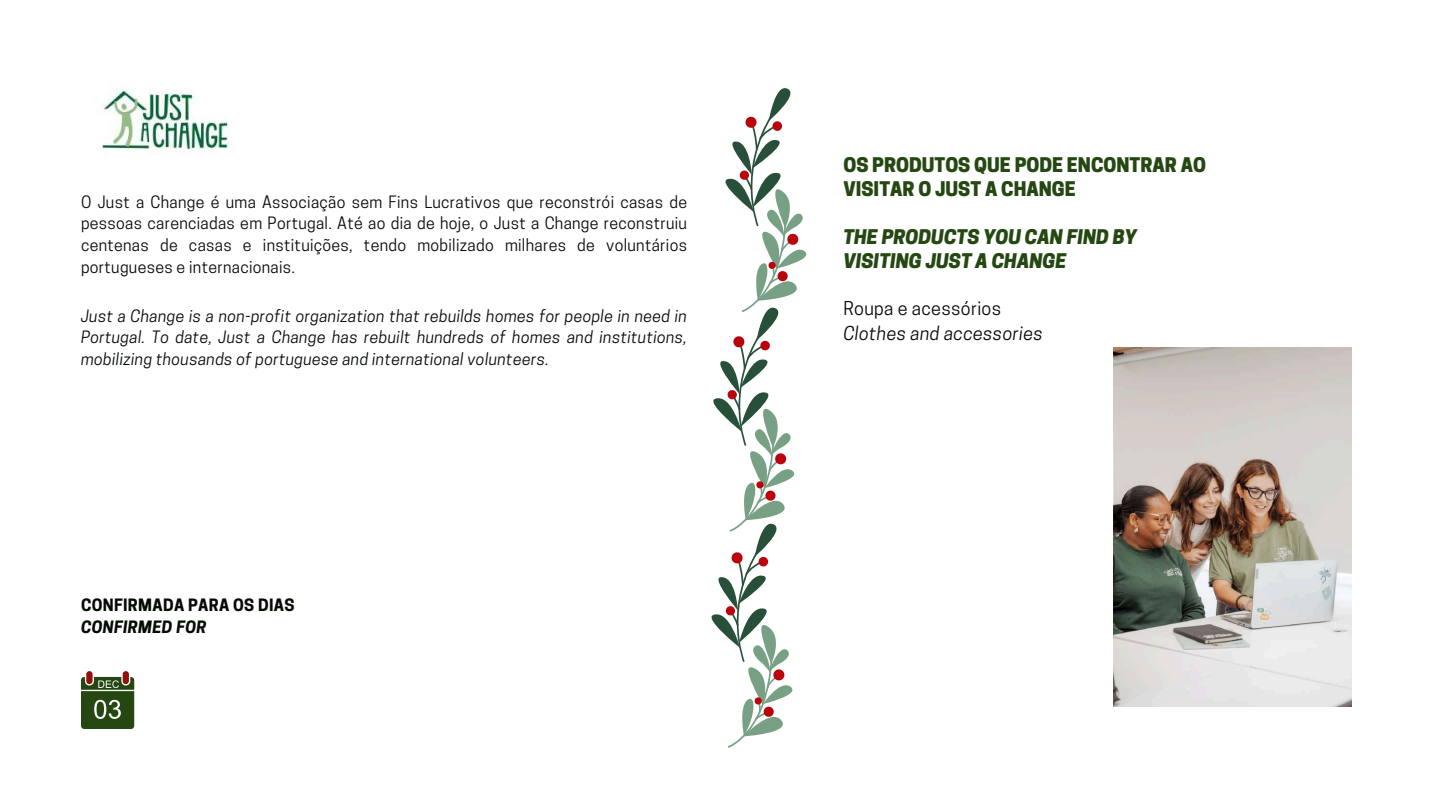
<style>
.page{position:relative;width:1440px;height:810px;background:#fff}
.page>*{position:absolute;margin:0;border:0;box-sizing:border-box;transform-origin:0 0}
.t1{font:800 19px/24px "Cooper Hewitt";color:#254813}
.t2{font:italic 800 19px/24px "Cooper Hewitt";color:#254813}
.t3{font:italic 18px "Cooper Hewitt";letter-spacing:.02em;color:#030b02}
.t4{font:18px "Cooper Hewitt";letter-spacing:.02em;color:#030b02}
.t5{font:16px/21.8px "Cooper Hewitt";letter-spacing:.02em;color:#030b02;text-align:justify}
.t6{font:italic 16px/21.8px "Cooper Hewitt";letter-spacing:.02em;color:#030b02;text-align:justify}
.t7{font:700 16px "Cooper Hewitt";letter-spacing:.02em;color:#030b02}
.t8{font:italic 700 16px "Cooper Hewitt";letter-spacing:.02em;color:#030b02}
</style>
<div class="page">
<img style="left:101px;top:89px;width:128px;height:61px">
<img style="left:1113px;top:348px;width:239px;height:358px">
<svg style="left:81px;top:671px;width:53px;height:58px;background:#566a42"></svg>
<svg style="left:711px;top:88px;width:96px;height:660px"></svg>
<p class="t5" style="left:81px;top:193px;width:608px">O Just a Change é uma Associação sem Fins Lucrativos que reconstrói casas de pessoas carenciadas em Portugal. Até ao dia de hoje, o Just a Change reconstruiu centenas de casas e instituições, tendo mobilizado milhares de voluntários portugueses e internacionais.</p>
<p class="t6" style="left:81px;top:307px;width:608px">Just a Change is a non-profit organization that rebuilds homes for people in need in Portugal. To date, Just a Change has rebuilt hundreds of homes and institutions, mobilizing thousands of portuguese and international volunteers.</p>
<p class="t7" style="left:81px;top:599px;width:215px">CONFIRMADA PARA OS DIAS</p>
<p class="t8" style="left:81px;top:621px;width:127px">CONFIRMED FOR</p>
<p class="t1" style="left:843px;top:155px;width:364px">OS PRODUTOS QUE PODE ENCONTRAR AO<br>VISITAR O JUST A CHANGE</p>
<p class="t2" style="left:843px;top:227px;width:295px">THE PRODUCTS YOU CAN FIND BY<br>VISITING JUST A CHANGE</p>
<p class="t4" style="left:843px;top:302px;width:159px">Roupa e acessórios</p>
<p class="t3" style="left:843px;top:326px;width:201px">Clothes and accessories</p>
</div>
